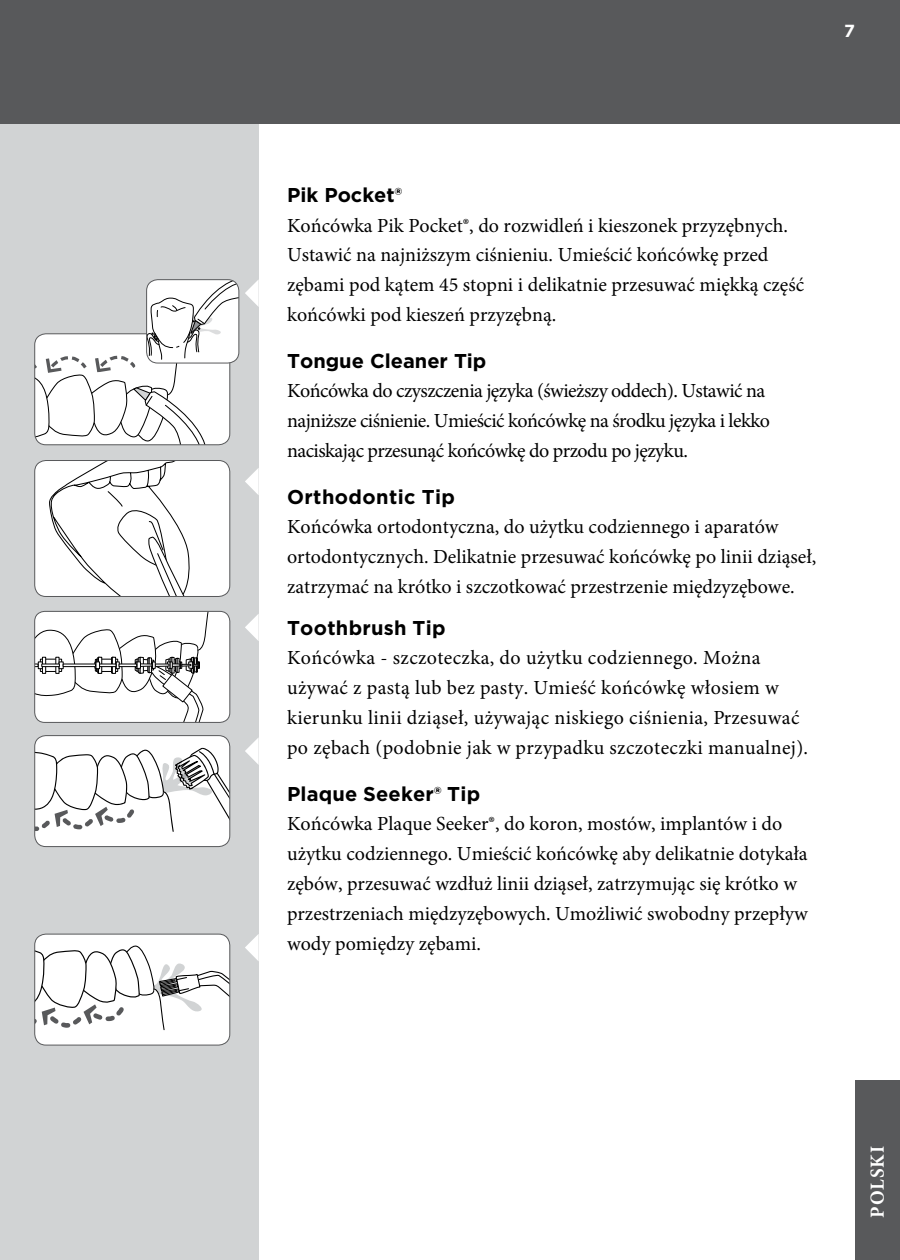
<style>
.page{position:relative;width:900px;height:1260px;background:#fff}
.page>*{position:absolute;margin:0;border:0;box-sizing:border-box;transform-origin:0 0}
.t1{font:20px/29.8px "Minion Pro";color:#000}
.t2{font:20px/29.8px "Minion Pro";letter-spacing:.02em;color:#000}
.t3{font:20px/29.8px "Minion Pro";letter-spacing:-.025em;color:#000}
.t4{font:700 20px "Gotham";letter-spacing:.01em;color:#000}
.t5{font:700 20px "Minion Pro";letter-spacing:.05em;color:#fff;scale:.96 1}
.t6{font:700 17.5px "Gotham";color:#fff}
</style>
<div class="page">
<div style="left:0;top:76px;width:259px;height:1184px;background:#d1d3d4"></div>
<div style="left:0;top:0;width:900px;height:124px;background:#58595b"></div>
<div style="left:855px;top:1080px;width:45px;height:180px;background:#58595b"></div>
<svg style="left:245px;top:934px;width:14px;height:27px"></svg>
<div style="left:35px;top:934px;width:195px;height:111px;background:#fff;border-radius:11px"></div>
<svg style="left:36px;top:945px;width:192px;height:86px"></svg>
<div style="left:34px;top:934px;width:196px;height:111px;border:1px solid #58595b;border-radius:11px"></div>
<div style="left:35px;top:461px;width:195px;height:135px;background:#fff;border-radius:11px"></div>
<svg style="left:49px;top:462px;width:141px;height:133px"></svg>
<div style="left:34px;top:460px;width:196px;height:137px;border:1px solid #58595b;border-radius:11px"></div>
<svg style="left:245px;top:280px;width:14px;height:27px"></svg>
<svg style="left:245px;top:468px;width:14px;height:27px"></svg>
<svg style="left:245px;top:614px;width:14px;height:27px"></svg>
<svg style="left:245px;top:737px;width:14px;height:28px"></svg>
<svg style="left:35px;top:280px;width:204px;height:165px"></svg>
<div style="left:146px;top:279px;width:93px;height:84px;border:1px solid #58595b;border-radius:11px"></div>
<div style="left:35px;top:611px;width:195px;height:111px;background:#fff;border-radius:10px"></div>
<svg style="left:35px;top:611px;width:174px;height:111px"></svg>
<div style="left:119px;top:664px;width:18px;height:3px;border:1px solid #000"></div>
<div style="left:34px;top:611px;width:196px;height:112px;border:1px solid #58595b;border-radius:10px"></div>
<div style="left:35px;top:736px;width:195px;height:111px;background:#fff;border-radius:11px"></div>
<svg style="left:36px;top:748px;width:194px;height:93px"></svg>
<div style="left:34px;top:735px;width:196px;height:112px;border:1px solid #58595b;border-radius:11px"></div>
<p class="t6" style="left:844px;top:19px;width:12px">7</p>
<p class="t4" style="left:287px;top:182px;width:117px">Pik Pocket®</p>
<p class="t1" style="left:287px;top:210px;width:519px">Końcówka Pik Pocket®, do rozwidleń i kieszonek przyzębnych.<br>Ustawić na najniższym ciśnieniu. Umieścić końcówkę przed zębami pod kątem 45 stopni i delikatnie przesuwać miękką część końcówki pod kieszeń przyzębną.</p>
<p class="t4" style="left:287px;top:348px;width:201px">Tongue Cleaner Tip</p>
<p class="t3" style="left:287px;top:376px;width:484px">Końcówka do czyszczenia języka (świeższy oddech). Ustawić na najniższe ciśnienie. Umieścić końcówkę na środku języka i lekko naciskając przesunąć końcówkę do przodu po języku.</p>
<p class="t4" style="left:287px;top:484px;width:169px">Orthodontic Tip</p>
<p class="t1" style="left:287px;top:512px;width:531px">Końcówka ortodontyczna, do użytku codziennego i aparatów ortodontycznych. Delikatnie przesuwać końcówkę po linii dziąseł, zatrzymać na krótko i szczotkować przestrzenie międzyzębowe.</p>
<p class="t4" style="left:287px;top:615px;width:160px">Toothbrush Tip</p>
<p class="t2" style="left:287px;top:643px;width:523px">Końcówka - szczoteczka, do użytku codziennego. Można używać z pastą lub bez pasty. Umieść końcówkę włosiem w kierunku linii dziąseł, używając niskiego ciśnienia, Przesuwać po zębach (podobnie jak w przypadku szczoteczki manualnej).</p>
<p class="t4" style="left:287px;top:781px;width:195px">Plaque Seeker® Tip</p>
<p class="t1" style="left:287px;top:809px;width:522px">Końcówka Plaque Seeker®, do koron, mostów, implantów i do użytku codziennego. Umieścić końcówkę aby delikatnie dotykała zębów, przesuwać wzdłuż linii dziąseł, zatrzymując się krótko w przestrzeniach międzyzębowych. Umożliwić swobodny przepływ wody pomiędzy zębami.</p>
<p class="t5" style="left:863px;top:1218px;width:77px;rotate:-90deg">POLSKI</p>
</div>
